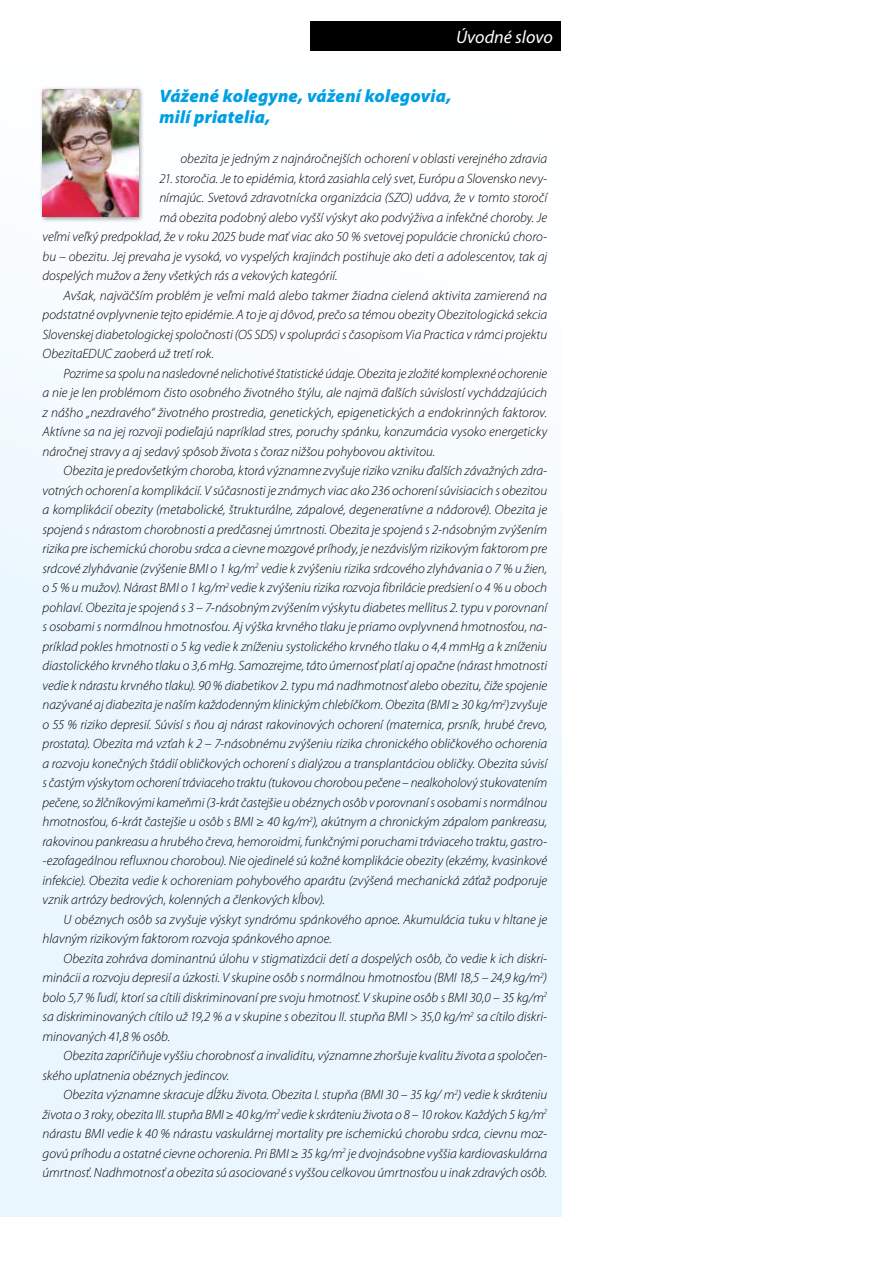
<style>
.page{position:relative;width:893px;height:1263px;background:#fff}
.page>*{position:absolute;margin:0;border:0;box-sizing:border-box;transform-origin:0 0}
.t1{font:italic 900 18px/21px "Myriad Pro";letter-spacing:.01em;color:#009fe3}
.t2{font:italic 18px "Myriad Pro";color:#fff}
.t3{font:italic 300 13.5px "Myriad Pro";color:#000}
</style>
<div class="page">
<div style="left:310px;top:21px;width:251px;height:30px;background:#000"></div>
<div style="left:0;top:55px;width:561px;height:1161px;background:linear-gradient(to right,#eef8fe,#f3faff)"></div>
<div style="left:39px;top:86px;width:105px;height:137px;background:#000;opacity:.4"></div>
<img style="left:43px;top:89px;width:95px;height:128px">
<h1 class="t2" style="left:456px;top:26px;width:98px">Úvodné slovo</h1>
<h1 class="t1" style="left:159px;top:85px;width:294px">Vážené kolegyne, vážení kolegovia, milí priatelia,</h1>
<p class="t3" style="left:180px;top:150px;width:368px">obezita je jedným z najnáročnejších ochorení v oblasti verejného zdravia</p>
<p class="t3" style="left:159px;top:170px;width:389px">21. storočia. Je to epidémia, ktorá zasiahla celý svet, Európu a Slovensko nevy-</p>
<p class="t3" style="left:159px;top:189px;width:389px">nímajúc. Svetová zdravotnícka organizácia (SZO) udáva, že v tomto storočí</p>
<p class="t3" style="left:159px;top:209px;width:389px">má obezita podobný alebo vyšší výskyt ako podvýživa a infekčné choroby. Je</p>
<p class="t3" style="left:43px;top:228px;width:506px">veľmi veľký predpoklad, že v roku 2025 bude mať viac ako 50 % svetovej populácie chronickú choro-</p>
<p class="t3" style="left:43px;top:248px;width:506px">bu – obezitu. Jej prevaha je vysoká, vo vyspelých krajinách postihuje ako deti a adolescentov, tak aj</p>
<p class="t3" style="left:43px;top:267px;width:297px">dospelých mužov a ženy všetkých rás a vekových kategórií.</p>
<p class="t3" style="left:64px;top:287px;width:485px">Avšak, najväčším problém je veľmi malá alebo takmer žiadna cielená aktivita zamierená na</p>
<p class="t3" style="left:43px;top:306px;width:506px">podstatné ovplyvnenie tejto epidémie. A to je aj dôvod, prečo sa témou obezity Obezitologická sekcia</p>
<p class="t3" style="left:43px;top:326px;width:506px">Slovenskej diabetologickej spoločnosti (OS SDS) v spolupráci s časopisom Via Practica v rámci projektu</p>
<p class="t3" style="left:43px;top:345px;width:173px">ObezitaEDUC zaoberá už tretí rok.</p>
<p class="t3" style="left:64px;top:365px;width:485px">Pozrime sa spolu na nasledovné nelichotivé štatistické údaje. Obezita je zložité komplexné ochorenie</p>
<p class="t3" style="left:43px;top:384px;width:506px">a nie je len problémom čisto osobného životného štýlu, ale najmä ďalších súvislostí vychádzajúcich</p>
<p class="t3" style="left:43px;top:404px;width:506px">z nášho „nezdravého“ životného prostredia, genetických, epigenetických a endokrinných faktorov.</p>
<p class="t3" style="left:43px;top:423px;width:506px">Aktívne sa na jej rozvoji podieľajú napríklad stres, poruchy spánku, konzumácia vysoko energeticky</p>
<p class="t3" style="left:43px;top:443px;width:394px">náročnej stravy a aj sedavý spôsob života s čoraz nižšou pohybovou aktivitou.</p>
<p class="t3" style="left:64px;top:462px;width:485px">Obezita je predovšetkým choroba, ktorá významne zvyšuje riziko vzniku ďalších závažných zdra-</p>
<p class="t3" style="left:43px;top:482px;width:506px">votných ochorení a komplikácií. V súčasnosti je známych viac ako 236 ochorení súvisiacich s obezitou</p>
<p class="t3" style="left:43px;top:501px;width:506px">a komplikácií obezity (metabolické, štrukturálne, zápalové, degeneratívne a nádorové). Obezita je</p>
<p class="t3" style="left:43px;top:521px;width:506px">spojená s nárastom chorobnosti a predčasnej úmrtnosti. Obezita je spojená s 2-násobným zvýšením</p>
<p class="t3" style="left:43px;top:540px;width:506px">rizika pre ischemickú chorobu srdca a cievne mozgové príhody, je nezávislým rizikovým faktorom pre</p>
<p class="t3" style="left:43px;top:560px;width:506px">srdcové zlyhávanie (zvýšenie BMI o 1 kg/m<sup>2</sup> vedie k zvýšeniu rizika srdcového zlyhávania o 7 % u žien,</p>
<p class="t3" style="left:43px;top:579px;width:506px">o 5 % u mužov). Nárast BMI o 1 kg/m<sup>2</sup> vedie k zvýšeniu rizika rozvoja fibrilácie predsiení o 4 % u oboch</p>
<p class="t3" style="left:43px;top:599px;width:506px">pohlaví. Obezita je spojená s 3 – 7-násobným zvýšením výskytu diabetes mellitus 2. typu v porovnaní</p>
<p class="t3" style="left:43px;top:618px;width:506px">s osobami s normálnou hmotnosťou. Aj výška krvného tlaku je priamo ovplyvnená hmotnosťou, na-</p>
<p class="t3" style="left:43px;top:638px;width:506px">príklad pokles hmotnosti o 5 kg vedie k zníženiu systolického krvného tlaku o 4,4 mmHg a k zníženiu</p>
<p class="t3" style="left:43px;top:657px;width:506px">diastolického krvného tlaku o 3,6 mHg. Samozrejme, táto úmernosť platí aj opačne (nárast hmotnosti</p>
<p class="t3" style="left:43px;top:677px;width:506px">vedie k nárastu krvného tlaku). 90 % diabetikov 2. typu má nadhmotnosť alebo obezitu, čiže spojenie</p>
<p class="t3" style="left:43px;top:696px;width:506px">nazývané aj diabezita je naším každodenným klinickým chlebíčkom. Obezita (BMI ≥ 30 kg/m<sup>2</sup>)zvyšuje</p>
<p class="t3" style="left:43px;top:716px;width:506px">o 55 % riziko depresií. Súvisí s ňou aj nárast rakovinových ochorení (maternica, prsník, hrubé črevo,</p>
<p class="t3" style="left:43px;top:735px;width:506px">prostata). Obezita má vzťah k 2 – 7-násobnému zvýšeniu rizika chronického obličkového ochorenia</p>
<p class="t3" style="left:43px;top:755px;width:506px">a rozvoju konečných štádií obličkových ochorení s dialýzou a transplantáciou obličky. Obezita súvisí</p>
<p class="t3" style="left:43px;top:774px;width:506px">s častým výskytom ochorení tráviaceho traktu (tukovou chorobou pečene – nealkoholový stukovatením</p>
<p class="t3" style="left:43px;top:794px;width:506px">pečene, so žlčníkovými kameňmi (3-krát častejšie u obéznych osôb v porovnaní s osobami s normálnou</p>
<p class="t3" style="left:43px;top:813px;width:506px">hmotnosťou, 6-krát častejšie u osôb s BMI ≥ 40 kg/m<sup>2</sup>), akútnym a chronickým zápalom pankreasu,</p>
<p class="t3" style="left:43px;top:833px;width:506px">rakovinou pankreasu a hrubého čreva, hemoroidmi, funkčnými poruchami tráviaceho traktu, gastro-</p>
<p class="t3" style="left:43px;top:852px;width:506px">-ezofageálnou refluxnou chorobou). Nie ojedinelé sú kožné komplikácie obezity (ekzémy, kvasinkové</p>
<p class="t3" style="left:43px;top:872px;width:506px">infekcie). Obezita vedie k ochoreniam pohybového aparátu (zvýšená mechanická záťaž podporuje</p>
<p class="t3" style="left:43px;top:891px;width:284px">vznik artrózy bedrových, kolenných a členkových kĺbov).</p>
<p class="t3" style="left:64px;top:911px;width:485px">U obéznych osôb sa zvyšuje výskyt syndrómu spánkového apnoe. Akumulácia tuku v hltane je</p>
<p class="t3" style="left:43px;top:930px;width:291px">hlavným rizikovým faktorom rozvoja spánkového apnoe.</p>
<p class="t3" style="left:64px;top:950px;width:485px">Obezita zohráva dominantnú úlohu v stigmatizácii detí a dospelých osôb, čo vedie k ich diskri-</p>
<p class="t3" style="left:43px;top:969px;width:506px">minácii a rozvoju depresií a úzkosti. V skupine osôb s normálnou hmotnosťou (BMI 18,5 – 24,9 kg/m<sup>2</sup>)</p>
<p class="t3" style="left:43px;top:989px;width:506px">bolo 5,7 % ľudí, ktorí sa cítili diskriminovaní pre svoju hmotnosť. V skupine osôb s BMI 30,0 – 35 kg/m<sup>2</sup></p>
<p class="t3" style="left:43px;top:1008px;width:506px">sa diskriminovaných cítilo už 19,2 % a v skupine s obezitou II. stupňa BMI &gt; 35,0 kg/m<sup>2</sup> sa cítilo diskri-</p>
<p class="t3" style="left:43px;top:1028px;width:129px">minovaných 41,8 % osôb.</p>
<p class="t3" style="left:64px;top:1047px;width:485px">Obezita zapríčiňuje vyššiu chorobnosť a invaliditu, významne zhoršuje kvalitu života a spoločen-</p>
<p class="t3" style="left:43px;top:1067px;width:188px">ského uplatnenia obéznych jedincov.</p>
<p class="t3" style="left:64px;top:1086px;width:485px">Obezita významne skracuje dĺžku života. Obezita I. stupňa (BMI 30 – 35 kg/ m<sup>2</sup>) vedie k skráteniu</p>
<p class="t3" style="left:43px;top:1106px;width:506px">života o 3 roky, obezita III. stupňa BMI ≥ 40 kg/m<sup>2</sup> vedie k skráteniu života o 8 – 10 rokov. Každých 5 kg/m<sup>2</sup></p>
<p class="t3" style="left:43px;top:1125px;width:506px">nárastu BMI vedie k 40 % nárastu vaskulárnej mortality pre ischemickú chorobu srdca, cievnu moz-</p>
<p class="t3" style="left:43px;top:1145px;width:506px">govú príhodu a ostatné cievne ochorenia. Pri BMI ≥ 35 kg/m<sup>2</sup> je dvojnásobne vyššia kardiovaskulárna</p>
<p class="t3" style="left:43px;top:1164px;width:506px">úmrtnosť. Nadhmotnosť a obezita sú asociované s vyššou celkovou úmrtnosťou u inak zdravých osôb.</p>
</div>
